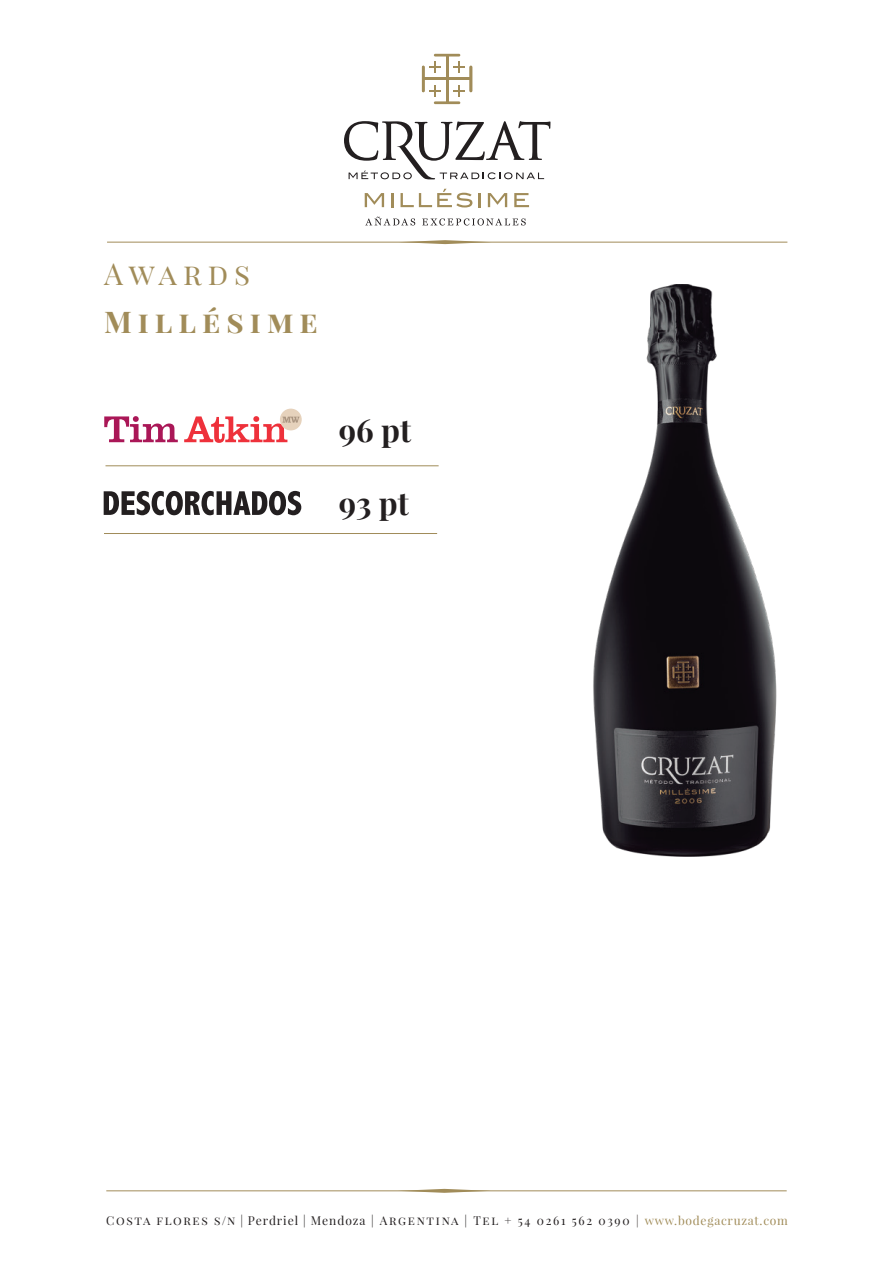
<style>
.page{position:relative;width:893px;height:1263px;background:#fff}
.page>*{position:absolute;margin:0;border:0;box-sizing:border-box;transform-origin:0 0}
.t1{font:700 31.5px "Playfair Display";color:#231f20}
.t2{font:700 30px "Playfair Display";letter-spacing:.2em;color:#a18c59}
.t3{font:30px "Playfair Display";letter-spacing:.2em;color:#a18c59}
.t4{font:12px "Playfair Display";letter-spacing:.08em;color:#231f20}
.s1{color:#3e3835}
.s2{color:#a18c59}
</style>
<div class="page">
<img style="left:593px;top:284px;width:184px;height:573px">
<svg style="left:104px;top:416px;width:74px;height:26px"></svg>
<div style="left:280px;top:409px;width:22px;height:21px;background:#e6d2bc;border-radius:50%"></div>
<svg style="left:184px;top:416px;width:115px;height:27px"></svg>
<hr style="left:105px;top:465px;width:334px;height:1px;background:#a18c59">
<svg style="left:104px;top:491px;width:197px;height:24px"></svg>
<hr style="left:104px;top:533px;width:333px;height:1px;background:#a18c59">
<svg style="left:398px;top:1189px;width:93px;height:4px"></svg>
<hr style="left:106px;top:1190px;width:681px;height:1px;background:#a18c59">
<svg style="left:365px;top:193px;width:19px;height:14px"></svg>
<svg style="left:391px;top:193px;width:2px;height:14px"></svg>
<svg style="left:401px;top:189px;width:71px;height:18px"></svg>
<hr style="left:478px;top:193px;width:3px;height:14px;background:#a18c59">
<svg style="left:488px;top:193px;width:19px;height:14px"></svg>
<svg style="left:514px;top:193px;width:15px;height:14px"></svg>
<svg style="left:365px;top:216px;width:50px;height:9px"></svg>
<svg style="left:422px;top:218px;width:104px;height:7px"></svg>
<hr style="left:434px;top:101px;width:26px;height:3px;background:#a18c59">
<hr style="left:434px;top:54px;width:26px;height:3px;background:#a18c59">
<hr style="left:446px;top:55px;width:2px;height:47px;background:#a18c59">
<hr style="left:469px;top:66px;width:3px;height:26px;background:#a18c59">
<hr style="left:422px;top:66px;width:3px;height:26px;background:#a18c59">
<hr style="left:424px;top:78px;width:47px;height:2px;background:#a18c59">
<svg style="left:453px;top:85px;width:12px;height:12px"></svg>
<svg style="left:453px;top:61px;width:12px;height:12px"></svg>
<svg style="left:429px;top:85px;width:12px;height:12px"></svg>
<svg style="left:429px;top:61px;width:12px;height:12px"></svg>
<svg style="left:344px;top:121px;width:206px;height:58px"></svg>
<svg style="left:399px;top:240px;width:92px;height:4px"></svg>
<hr style="left:107px;top:242px;width:680px;height:1px;background:#a18c59">
<h2 class="t3" style="left:104px;top:254px;width:148px">AWARDS</h2>
<h2 class="t2" style="left:104px;top:302px;width:215px">MILLÉSIME</h2>
<h1 class="t1" style="left:339px;top:410px;width:74px">96 pt</h1>
<h1 class="t1" style="left:339px;top:483px;width:71px">93 pt</h1>
<p class="t4" style="left:106px;top:1213px;width:683px">COSTA FLORES S/N | Perdriel | Mendoza | ARGENTINA | TEL + 54 0261 562 0390 <span class="s1">|</span> <span class="s2">www.bodegacruzat.com</span></p>
</div>
